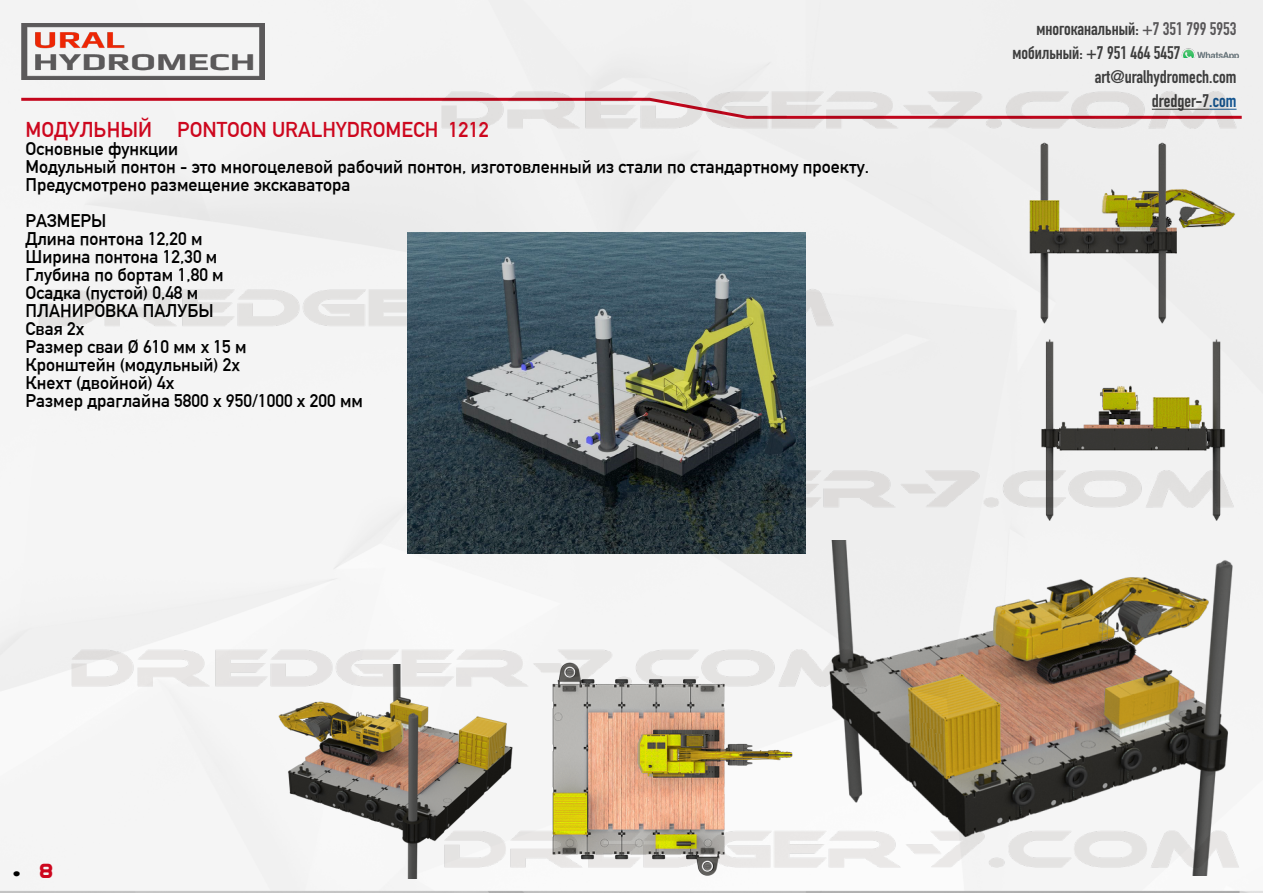
<style>
.page{position:relative;width:1263px;height:893px;background:#fff}
.page>*{position:absolute;margin:0;border:0;box-sizing:border-box;transform-origin:0 0}
.t1{font:700 21px "DIN Alternate";color:#cd071e}
.t2{font:700 18px/18px "DIN Alternate";color:#000}
.t3{font:700 18px "DIN Condensed";color:#424242}
.t4{font:18px "Nasa";color:#000}
.s1{color:#5e5c5e}
.s2{color:#165b9a}
.s3{font-size:24px;color:#cd071e}
</style>
<div class="page">
<img style="left:5px;top:0;width:1239px;height:893px">
<img style="left:1018px;top:142px;width:224px;height:182px">
<img style="left:1029px;top:338px;width:201px;height:183px">
<img style="left:276px;top:664px;width:244px;height:214px">
<img style="left:806px;top:540px;width:434px;height:336px">
<img style="left:539px;top:655px;width:267px;height:221px">
<img style="left:407px;top:233px;width:399px;height:320px">
<p class="t1" style="left:26px;top:114px;width:465px">МОДУЛЬНЫЙ PONTOON URALHYDROMECH 1212</p>
<p class="t2" style="left:26px;top:139px;width:845px">Основные функции<br>Модульный понтон - это многоцелевой рабочий понтон, изготовленный из стали по стандартному проекту.<br>Предусмотрено размещение экскаватора</p>
<p class="t2" style="left:26px;top:211px;width:339px">РАЗМЕРЫ<br>Длина понтона 12,20 м<br>Ширина понтона 12,30 м<br>Глубина по бортам 1,80 м<br>Осадка (пустой) 0,48 м<br>ПЛАНИРОВКА ПАЛУБЫ<br>Свая 2х<br>Размер сваи Ø 610 мм x 15 м<br>Кронштейн (модульный) 2х<br>Кнехт (двойной) 4x<br>Размер драглайна 5800 x 950/1000 x 200 мм</p>
<p class="t3" style="left:1036px;top:17px;width:202px">многоканальный: <span class="s1">+7 351 799 5953</span></p>
<p class="t3" style="left:1012px;top:41px;width:170px">мобильный: +7 951 464 5457</p>
<p class="t3" style="left:1095px;top:65px;width:143px">art@uralhydromech.com</p>
<p class="t3" style="left:1152px;top:89px;width:86px">dredger-7<span class="s2">.com</span></p>
<p class="t4" style="left:13px;top:865px;width:42px">• <span class="s3">8</span></p>
</div>
